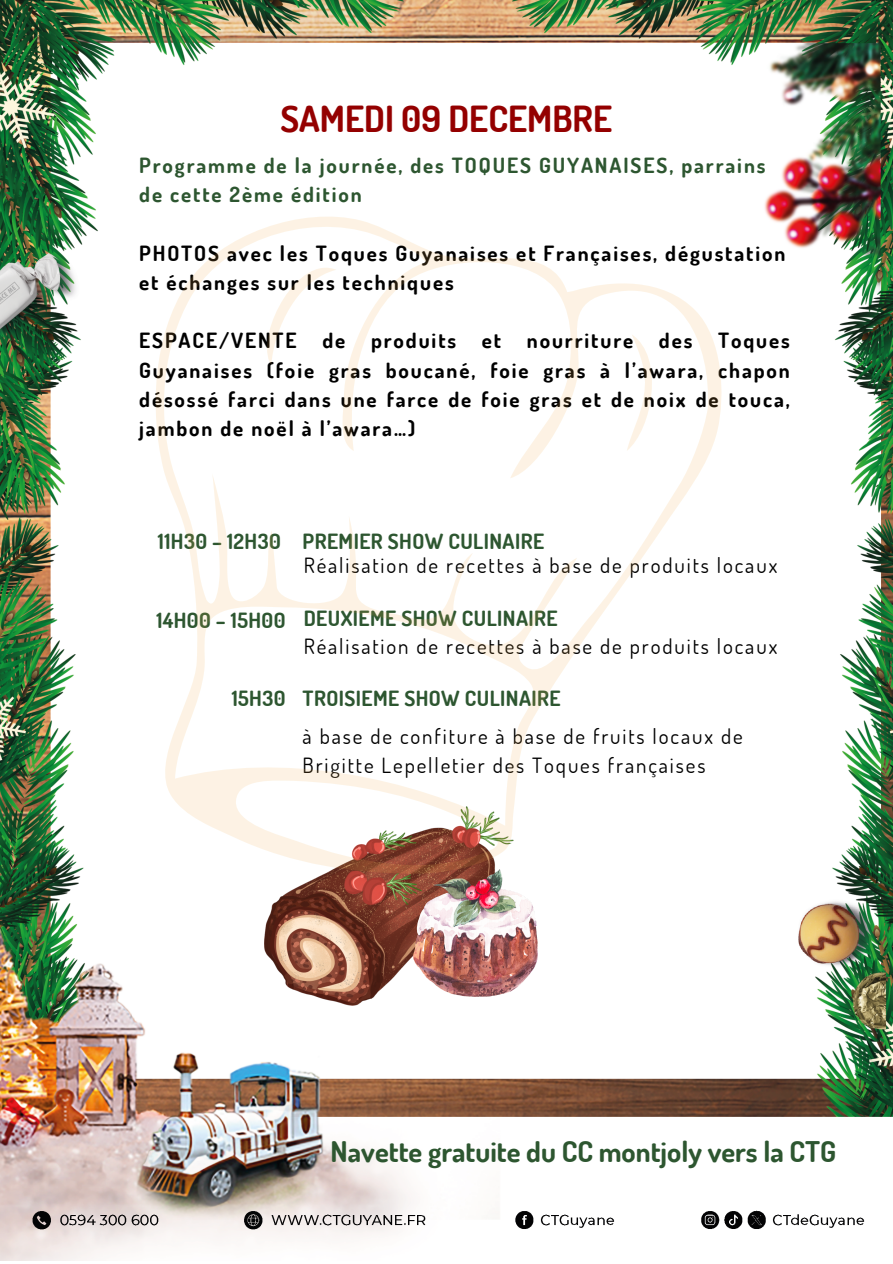
<style>
.page{position:relative;width:893px;height:1264px;background:#fff}
.page>*{position:absolute;margin:0;border:0;box-sizing:border-box;transform-origin:0 0}
.t1{font:700 36px "Dosis";color:#940000}
.t2{font:700 28.5px "Dosis";color:#2d5630}
.t3{font:700 21px/29.2px "Dosis";letter-spacing:.09em;color:#000;text-align:justify}
.t4{font:21px/29.2px "Dosis";letter-spacing:.09em;color:#000}
.t5{font:700 21px "Dosis";letter-spacing:.02em;color:#2d5630}
.t6{font:700 21px "Dosis";letter-spacing:.09em;color:#2d5630}
</style>
<div class="page">
<img style="left:0;top:0;width:892px;height:1260px">
<img style="left:265px;top:875px;width:248px;height:130px">
<img style="left:413px;top:875px;width:124px;height:121px">
<svg style="left:153px;top:215px;width:568px;height:660px"></svg>
<p class="t1" style="left:280px;top:95px;width:333px">SAMEDI 09 DECEMBRE</p>
<p class="t6" style="left:139px;top:151px;width:627px">Programme de la journée, des TOQUES GUYANAISES, parrains</p>
<p class="t6" style="left:139px;top:180px;width:224px">de cette 2ème édition</p>
<p class="t3" style="left:139px;top:238px;width:647px">PHOTOS avec les Toques Guyanaises et Françaises, dégustation</p>
<p class="t3" style="left:139px;top:267px;width:316px">et échanges sur les techniques</p>
<p class="t3" style="left:139px;top:325px;width:652px">ESPACE/VENTE de produits et nourriture des Toques Guyanaises (foie gras boucané, foie gras à l’awara, chapon désossé farci dans une farce de foie gras et de noix de touca, jambon de noël à l’awara…)</p>
<p class="t5" style="left:158px;top:527px;width:124px">11H30 – 12H30</p>
<p class="t5" style="left:302px;top:527px;width:243px">PREMIER SHOW CULINAIRE</p>
<p class="t5" style="left:156px;top:606px;width:131px">14H00 – 15H00</p>
<p class="t5" style="left:232px;top:684px;width:55px">15H30</p>
<p class="t4" style="left:304px;top:550px;width:475px">Réalisation de recettes à base de produits locaux</p>
<p class="t5" style="left:304px;top:604px;width:255px">DEUXIEME SHOW CULINAIRE</p>
<p class="t4" style="left:304px;top:631px;width:475px">Réalisation de recettes à base de produits locaux</p>
<p class="t5" style="left:302px;top:684px;width:259px">TROISIEME SHOW CULINAIRE</p>
<p class="t4" style="left:302px;top:721px;width:441px">à base de confiture à base de fruits locaux de<br>Brigitte Lepelletier des Toques françaises</p>
<p class="t2" style="left:330px;top:1132px;width:507px">Navette gratuite du CC montjoly vers la CTG</p>
</div>
